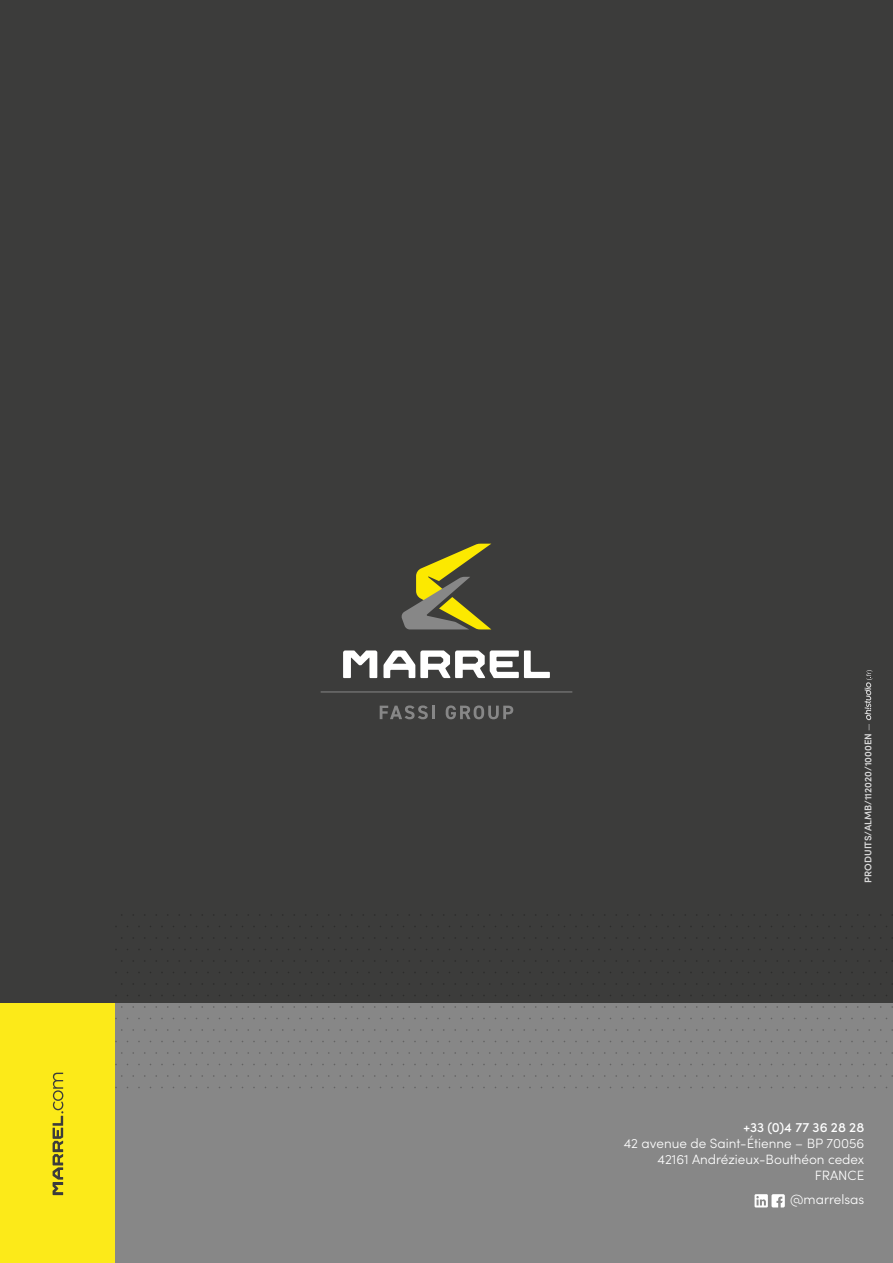
<style>
.page{position:relative;width:893px;height:1263px;background:#3c3c3b}
.page>*{position:absolute;margin:0;border:0;box-sizing:border-box;transform-origin:0 0}
.t1{font:300 13.5px/16.2px "Sofia Pro";color:#fff;text-align:right}
.t2{font:500 13.5px "Sofia Pro";color:#fff}
.t3{font:600 9.75px "Sofia Pro";color:#dadada}
.s1{font-weight:300}
</style>
<div class="page">
<hr style="left:321px;top:691px;width:251px;height:1px;background:#878787">
<svg style="left:380px;top:705px;width:55px;height:14px"></svg>
<svg style="left:446px;top:705px;width:67px;height:14px"></svg>
<svg style="left:401px;top:544px;width:90px;height:85px"></svg>
<svg style="left:383px;top:650px;width:167px;height:28px"></svg>
<svg style="left:343px;top:650px;width:34px;height:28px"></svg>
<div style="left:0;top:1004px;width:116px;height:259px;background:#fcea19"></div>
<svg style="left:53px;top:1073px;width:10px;height:122px"></svg>
<div style="left:116px;top:1004px;width:777px;height:259px;background:#878787"></div>
<svg style="left:116px;top:914px;width:777px;height:174px"></svg>
<svg style="left:755px;top:1194px;width:30px;height:13px"></svg>
<svg style="left:864px;top:670px;width:8px;height:50px"></svg>
<p class="t3" style="left:861px;top:883px;width:162px;rotate:-90deg">PRODUITS/ALMB/112020/1000EN <span class="s1">—</span></p>
<p class="t2" style="left:743px;top:1117px;width:122px">+33 (0)4 77 36 28 28</p>
<p class="t1" style="left:624px;top:1134px;width:242px">42 avenue de Saint-Étienne – BP 70056<br>42161 Andrézieux-Bouthéon cedex<br>FRANCE</p>
<p class="t1" style="left:790px;top:1190px;width:76px">@marrelsas</p>
</div>
